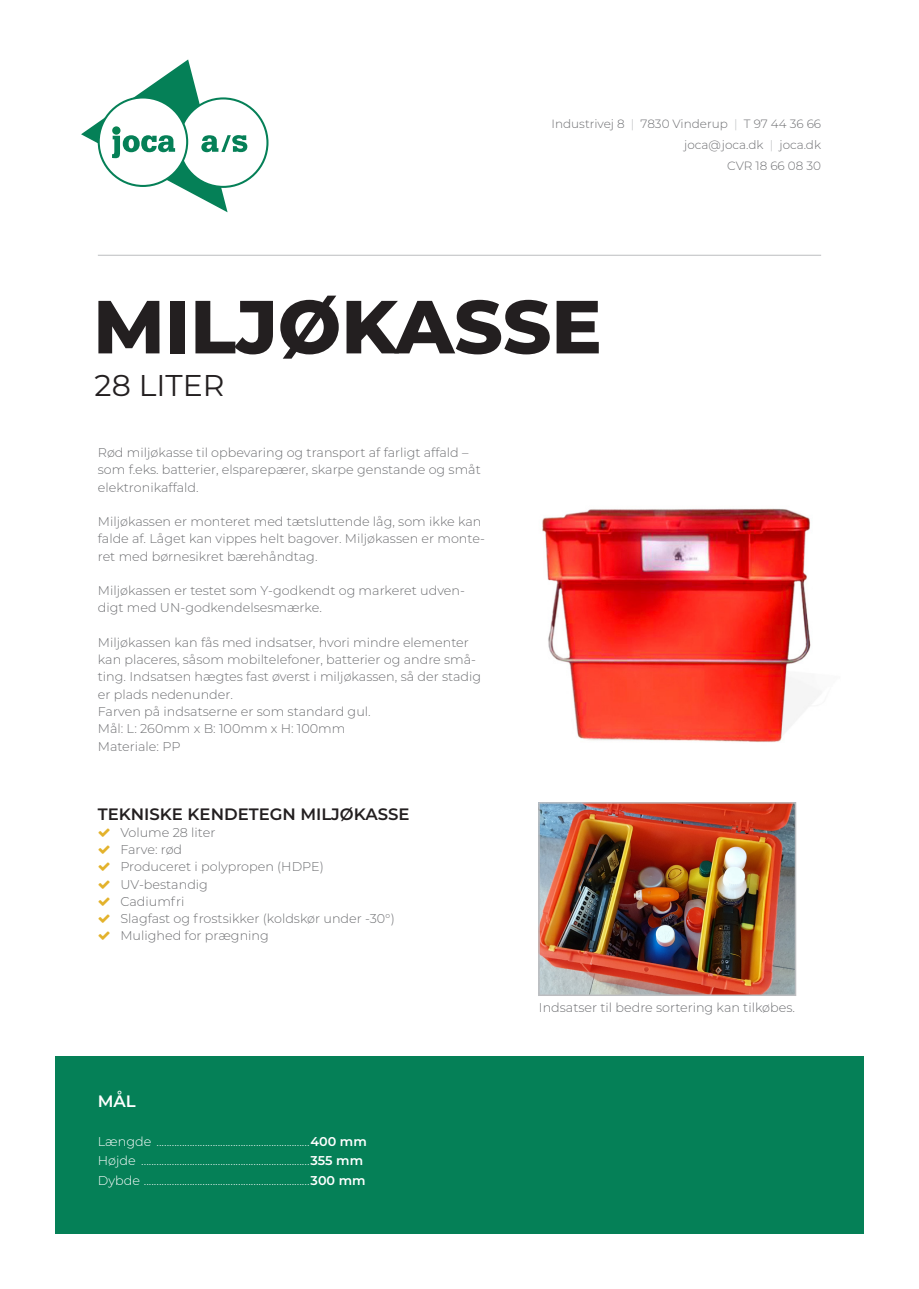
<style>
.page{position:relative;width:919px;height:1289px;background:#fff}
.page>*{position:absolute;margin:0;border:0;box-sizing:border-box;transform-origin:0 0}
.t1{font:800 75px "Montserrat";color:#231f20}
.t2{font:30px "Montserrat";color:#231f20}
.t3{font:600 16.5px "Montserrat";color:#231f20}
.t4{font:600 16.5px "Montserrat";color:#fff}
.t5{font:300 12.75px/17.2px "Montserrat";color:#6d6e71}
.t6{font:300 12.75px/19.4px "Montserrat";color:#fff}
.t7{font:300 12px/21px "Montserrat";color:#6d6e71;text-align:right}
.s1{color:#bcbdc0}
.s2{font-weight:600}
</style>
<div class="page">
<img style="left:542px;top:508px;width:279px;height:234px">
<div style="left:55px;top:1055px;width:808px;height:178px;background:#058057"></div>
<svg style="left:81px;top:59px;width:188px;height:154px"></svg>
<hr style="left:98px;top:255px;width:723px;height:1px;background:#bcbdc0">
<img style="left:541px;top:805px;width:252px;height:188px">
<div style="left:538px;top:802px;width:258px;height:194px;border:2px solid #bcbdc0"></div>
<p class="t7" style="left:551px;top:114px;width:271px">Industrivej 8 <span class="s1">|</span> 7830 Vinderup <span class="s1">|</span> T 97 44 36 66 joca@joca.dk <span class="s1">|</span> joca.dk<br>CVR 18 66 08 30</p>
<h1 class="t1" style="left:93px;top:283px;width:510px">MILJØKASSE</h1>
<h2 class="t2" style="left:95px;top:368px;width:131px">28 LITER</h2>
<p class="t5" style="left:98px;top:444px;width:384px">Rød miljøkasse til opbevaring og transport af farligt affald – som f.eks. batterier, elsparepærer, skarpe genstande og småt elektronikaffald.</p>
<p class="t5" style="left:98px;top:513px;width:388px">Miljøkassen er monteret med tætsluttende låg, som ikke kan falde af. Låget kan vippes helt bagover. Miljøkassen er monte&shy;ret med børnesikret bærehåndtag.</p>
<p class="t5" style="left:98px;top:582px;width:368px">Miljøkassen er testet som Y-godkendt og markeret udven&shy;digt med UN-godkendelsesmærke.</p>
<p class="t5" style="left:98px;top:634px;width:385px">Miljøkassen kan fås med indsatser, hvori mindre elementer kan placeres, såsom mobiltelefoner, batterier og andre små&shy;ting. Indsatsen hægtes fast øverst i miljøkassen, så der stadig er plads nedenunder.<br>Farven på indsatserne er som standard gul.<br>Mål: L: 260mm x B: 100mm x H: 100mm<br>Materiale: PP</p>
<p class="t3" style="left:98px;top:804px;width:313px">TEKNISKE KENDETEGN MILJØKASSE</p>
<p class="t5" style="left:120px;top:824px;width:276px">Volume 28 liter<br>Farve: rød<br>Produceret i polypropen (HDPE)<br>UV-bestandig<br>Cadiumfri<br>Slagfast og frostsikker (koldskør under -30°)<br>Mulighed for prægning</p>
<p class="t4" style="left:98px;top:1091px;width:39px">MÅL</p>
<p class="t6" style="left:98px;top:1132px;width:270px">Længde ............................................................<span class="s2">400 mm<br></span>Højde ..................................................................<span class="s2">355 mm<br></span>Dybde .................................................................<span class="s2">300 mm</span></p>
<p class="t5" style="left:539px;top:999px;width:257px">Indsatser til bedre sortering kan tilkøbes.</p>
</div>
